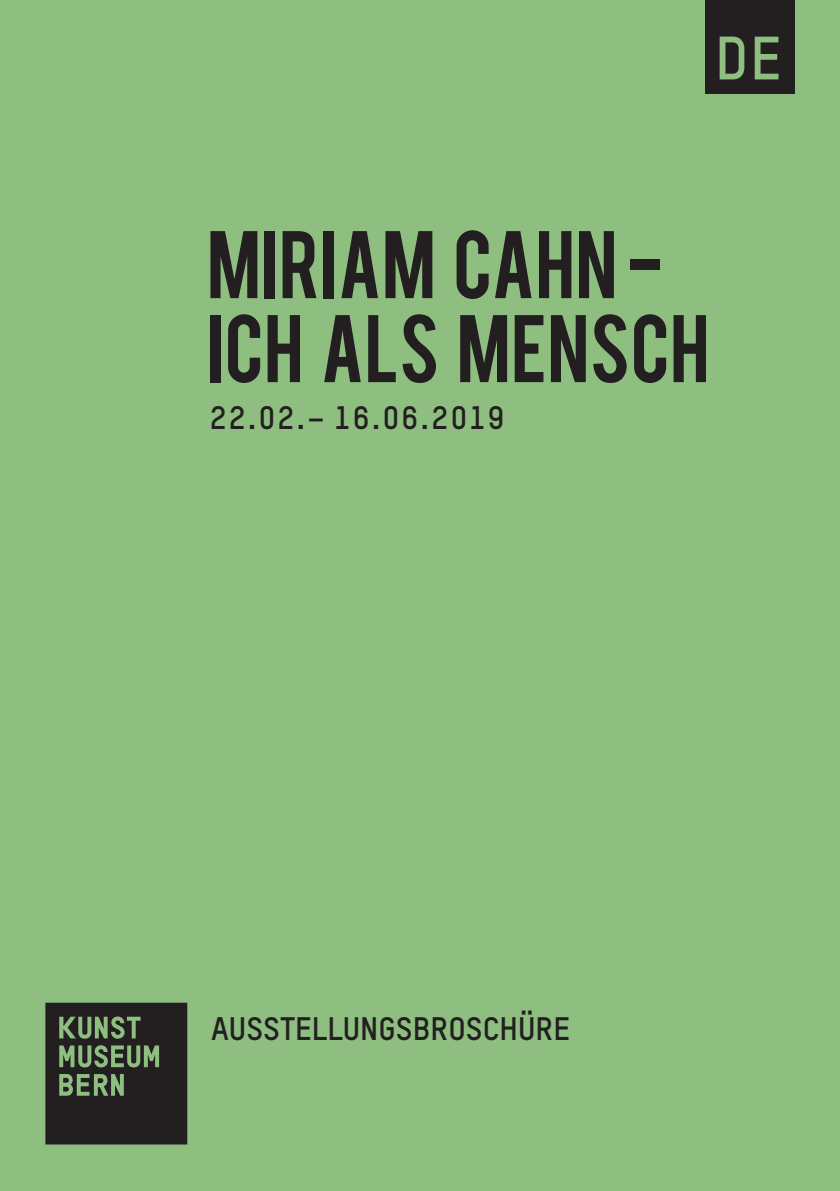
<style>
.page{position:relative;width:840px;height:1191px;background:#fff}
.page>*{position:absolute;margin:0;border:0;box-sizing:border-box;transform-origin:0 0}
.t1{font:75.2px/84px "Bebas";letter-spacing:.005em;color:#231f20}
.t2{font:700 60px "TSTARPRO";color:#8ebf81}
.t3{font:700 32px "TSTARPRO";color:#231f20}
.t4{font:700 32px "TSTARPRO";letter-spacing:.08em;color:#231f20}
</style>
<div class="page">
<div style="left:0;top:0;width:839px;height:1191px;background:#8ebf81"></div>
<div style="left:705px;top:0;width:89px;height:93px;background:#231f20"></div>
<svg style="left:45px;top:1002px;width:142px;height:142px;background:#33372e"></svg>
<p class="t2" style="left:714px;top:20px;width:68px">DE</p>
<p class="t1" style="left:207px;top:218px;width:503px">MIRIAM CAHN -<br>ICH ALS MENSCH</p>
<p class="t4" style="left:210px;top:398px;width:295px">22.02.– 16.06.2019</p>
<p class="t3" style="left:211px;top:1008px;width:360px">AUSSTELLUNGSBROSCHÜRE</p>
</div>
